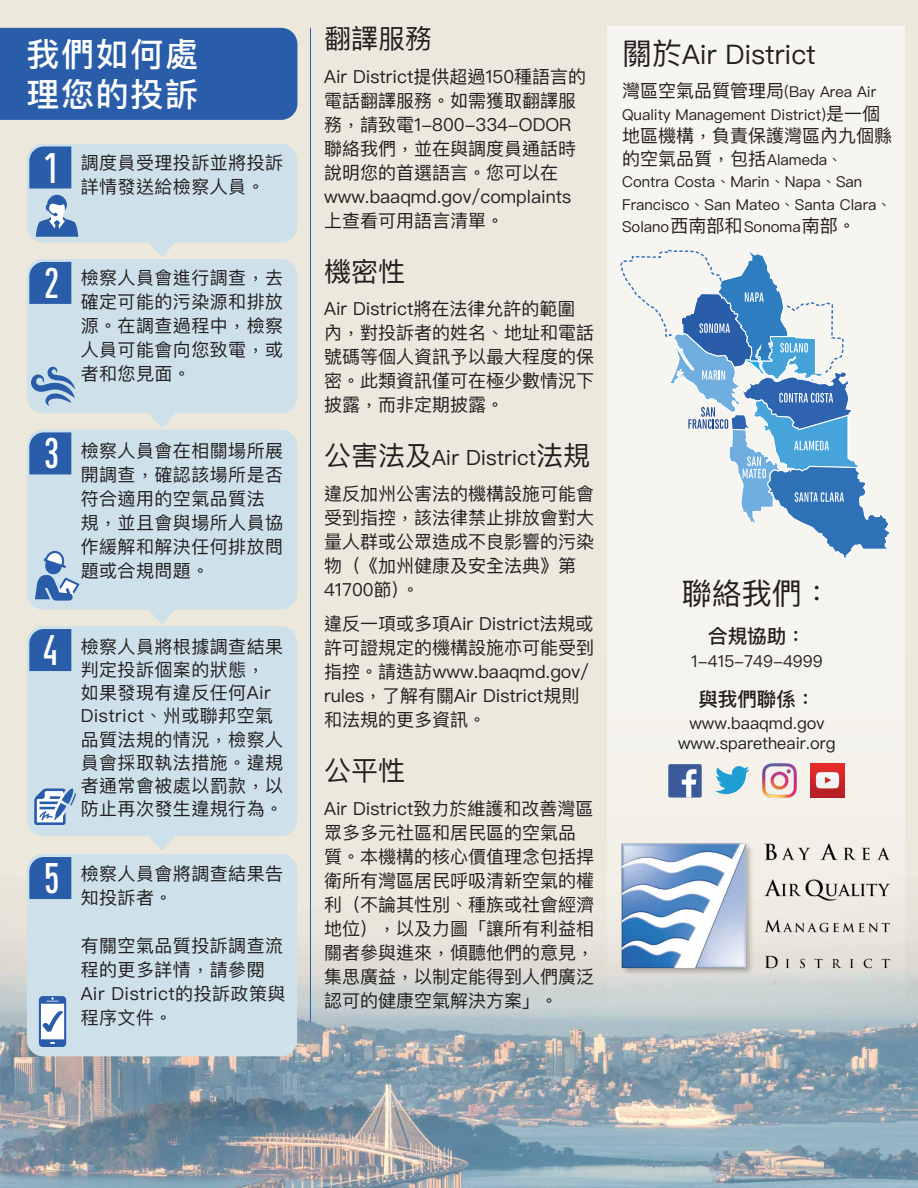
<style>
.page{position:relative;width:918px;height:1188px;background:#fff}
.page>*{position:absolute;margin:0;border:0;box-sizing:border-box;transform-origin:0 0}
.t1{font:500 45px "Marianina Cn FY";color:#fff}
.t2{font:500 33px/39.6px "Ping Fang HK";letter-spacing:.05em;color:#fff}
.t3{font:30px "Ping Fang HK";color:#231f20}
.t4{font:27px "Ping Fang HK";color:#231f20}
.t5{font:21px "Ping Fang HK";color:#231f20}
.t6{font:500 19.5px "Ping Fang HK";color:#231f20}
.t7{font:18px/24px "Ping Fang HK";color:#231f20}
.t8{font:18px/24px "Ping Fang HK";letter-spacing:.025em;color:#231f20}
.t9{font:16.5px/19.8px "Ping Fang HK";color:#231f20;text-align:center}
.t10{font:15px/22.5px "Ping Fang HK";color:#231f20}
.s1{font-size:27px}
.s2{font-size:30px}
.s3{font-size:18px}
.s4{font-size:15px}
</style>
<div class="page">
<img style="left:0;top:0;width:918px;height:1188px">
<svg style="left:27px;top:304px;width:270px;height:124px;background:#d1e1e8"></svg>
<svg style="left:27px;top:430px;width:270px;height:195px;background:#d0e1e8"></svg>
<svg style="left:27px;top:626px;width:270px;height:225px;background:#d0e1e8"></svg>
<div style="left:27px;top:854px;width:270px;height:202px;background:#cee1ea;border-radius:16px"></div>
<div style="left:607px;top:26px;width:298px;height:984px;background:#f6f4ef"></div>
<div style="left:0;top:28px;width:297px;height:92px;background:#295ca9"></div>
<hr style="left:310px;top:28px;width:1px;height:994px;background:#295ca9">
<svg style="left:620px;top:249px;width:273px;height:310px"></svg>
<div style="left:668px;top:764px;width:34px;height:34px;background:#3c5a99;border-radius:2px"></div>
<svg style="left:682px;top:769px;width:15px;height:29px"></svg>
<svg style="left:715px;top:766px;width:35px;height:28px"></svg>
<img style="left:811px;top:764px;width:34px;height:34px">
<img style="left:755px;top:756px;width:50px;height:50px">
<svg style="left:31px;top:366px;width:44px;height:39px;background:#93b2d2"></svg>
<img style="left:614px;top:837px;width:276px;height:144px">
<svg style="left:35px;top:551px;width:45px;height:50px;background:#92b0d2"></svg>
<div style="left:29px;top:432px;width:42px;height:42px;background:#295ca9"></div>
<div style="left:29px;top:629px;width:42px;height:42px;background:#295ca9"></div>
<div style="left:29px;top:857px;width:42px;height:42px;background:#295ca9"></div>
<svg style="left:34px;top:788px;width:42px;height:37px"></svg>
<svg style="left:27px;top:144px;width:270px;height:160px;background:#c1d4e2"></svg>
<svg style="left:39px;top:996px;width:27px;height:51px"></svg>
<h2 class="t2" style="left:27px;top:34px;width:173px">我們如何處理您的投訴</h2>
<h1 class="t1" style="left:45px;top:143px;width:14px">1</h1>
<p class="t8" style="left:81px;top:150px;width:204px">調度員受理投訴並將投訴詳情發送給檢察人員。</p>
<h1 class="t1" style="left:45px;top:258px;width:16px">2</h1>
<p class="t7" style="left:81px;top:266px;width:204px;text-align:justify">檢察人員會進行調查，去確定可能的污染源和排放源。在調查過程中，檢察人員可能會向您致電，或者和您見面。</p>
<h1 class="t1" style="left:45px;top:429px;width:16px">3</h1>
<p class="t8" style="left:81px;top:438px;width:204px">檢察人員會在相關場所展開調查，確認該場所是否符合適用的空氣品質法規，並且會與場所人員協作緩解和解決任何排放問題或合規問題。</p>
<h1 class="t1" style="left:43px;top:626px;width:16px">4</h1>
<p class="t8" style="left:81px;top:634px;width:204px;line-height:23.2px">檢察人員將根據調查結果判定投訴個案的狀態，如果發現有違反任何Air<br>District、州或聯邦空氣品質法規的情況，檢察人員會採取執法措施。違規者通常會被處以罰款，以防止再次發生違規行為。</p>
<h1 class="t1" style="left:45px;top:854px;width:17px">5</h1>
<p class="t8" style="left:81px;top:861px;width:204px">檢察人員會將調查結果告知投訴者。</p>
<p class="t8" style="left:81px;top:933px;width:206px">有關空氣品質投訴調查流程的更多詳情，請參閱<br>Air District的投訴政策與程序文件。</p>
<h3 class="t4" style="left:324px;top:22px;width:110px">翻譯服務</h3>
<p class="t7" style="left:324px;top:64px;width:264px">Air District提供超過150種語言的電話翻譯服務。如需獲取翻譯服務，請致電1-800-334-ODOR聯絡我們，並在與調度員通話時說明您的首選語言。您可以在www.baaqmd.gov/complaints上查看可用語言清單。</p>
<h3 class="t4" style="left:324px;top:254px;width:83px">機密性</h3>
<p class="t7" style="left:324px;top:296px;width:272px">Air District將在法律允許的範圍內，對投訴者的姓名、地址和電話號碼等個人資訊予以最大程度的保密。此類資訊僅可在極少數情況下披露，而非定期披露。</p>
<p class="t5" style="left:324px;top:445px;width:268px"><span class="s1">公害法及</span>Air District<span class="s1">法規</span></p>
<p class="t7" style="left:324px;top:481px;width:272px">違反加州公害法的機構設施可能會受到指控，該法律禁止排放會對大量人群或公眾造成不良影響的污染物（《加州健康及安全法典》第<br>41700節）。</p>
<p class="t7" style="left:324px;top:611px;width:272px">違反一項或多項Air District法規或許可證規定的機構設施亦可能受到指控。請造訪www.baaqmd.gov/ rules，了解有關Air District規則和法規的更多資訊。</p>
<h3 class="t4" style="left:324px;top:754px;width:83px">公平性</h3>
<p class="t7" style="left:324px;top:796px;width:271px">Air District致力於維護和改善灣區眾多多元社區和居民區的空氣品質。本機構的核心價值理念包括捍衛所有灣區居民呼吸清新空氣的權利（不論其性別、種族或社會經濟地位），以及力圖「讓所有利益相關者參與進來，傾聽他們的意見，集思廣益，以制定能得到人們廣泛認可的健康空氣解決方案」。</p>
<h3 class="t4" style="left:622px;top:38px;width:195px"><span class="s2">關於</span>Air District</h3>
<p class="t10" style="left:622px;top:81px;width:260px"><span class="s3">灣區空氣品質管理局</span>(Bay Area Air<br>Quality Management District)<span class="s3">是一個</span></p>
<p class="t7" style="left:622px;top:124px;width:271px;line-height:22.5px">地區機構，負責保護灣區內九個縣的空氣品質，包括<span class="s4">Alameda、</span></p>
<p class="t10" style="left:622px;top:171px;width:271px">Contra Costa、Marin、Napa、San<br>Francisco、San Mateo、Santa Clara、<br>Solano<span class="s3">西南部和</span>Sonoma<span class="s3">南部。</span></p>
<h3 class="t3" style="left:682px;top:575px;width:151px">聯絡我們：</h3>
<p class="t6" style="left:708px;top:624px;width:99px">合規協助：</p>
<p class="t9" style="left:691px;top:651px;width:133px">1-415-749-4999</p>
<p class="t6" style="left:698px;top:687px;width:118px">與我們聯係：</p>
<p class="t9" style="left:678px;top:713px;width:159px">www.baaqmd.gov www.sparetheair.org</p>
</div>
